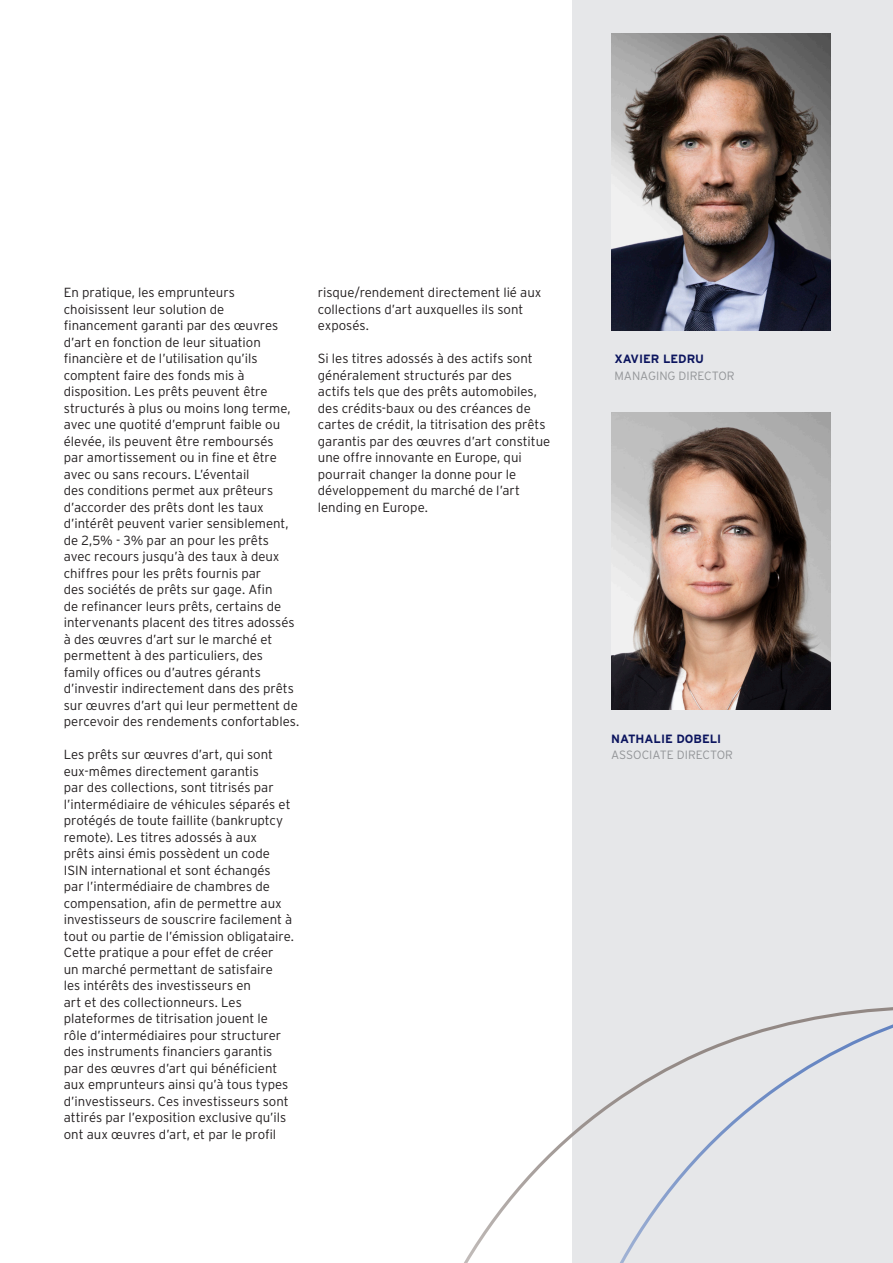
<style>
.page{position:relative;width:893px;height:1263px;background:#fff}
.page>*{position:absolute;margin:0;border:0;box-sizing:border-box;transform-origin:0 0}
.texte_courant_FR{font:300 13.2px/16.5px "Interstate";color:#231f20}
.t1{font:300 12px "Interstate";color:#939598}
.t2{font:700 12px "Interstate";color:#0b145e}
</style>
<div class="page">
<div style="left:572px;top:0;width:321px;height:1263px;background:#e6e7e9"></div>
<svg style="left:464px;top:1007px;width:429px;height:256px"></svg>
<svg style="left:612px;top:1018px;width:281px;height:245px"></svg>
<img style="left:611px;top:33px;width:219px;height:297px">
<img style="left:611px;top:412px;width:219px;height:298px">
<p class="texte_courant_FR" style="left:64px;top:284px;width:237px">En pratique, les emprunteurs choisissent leur solution de financement garanti par des œuvres d’art en fonction de leur situation financière et de l’utilisation qu’ils comptent faire des fonds mis à disposition. Les prêts peuvent être structurés à plus ou moins long terme, avec une quotité d’emprunt faible ou élevée, ils peuvent être remboursés<br>par amortissement ou in fine et être avec ou sans recours. L’éventail<br>des conditions permet aux prêteurs d’accorder des prêts dont les taux d’intérêt peuvent varier sensiblement, de 2,5% - 3% par an pour les prêts avec recours jusqu’à des taux à deux chiffres pour les prêts fournis par<br>des sociétés de prêts sur gage. Afin<br>de refinancer leurs prêts, certains de intervenants placent des titres adossés à des œuvres d’art sur le marché et permettent à des particuliers, des family offices ou d’autres gérants d’investir indirectement dans des prêts sur œuvres d’art qui leur permettent de percevoir des rendements confortables.</p>
<p class="texte_courant_FR" style="left:64px;top:746px;width:232px">Les prêts sur œuvres d’art, qui sont eux-mêmes directement garantis<br>par des collections, sont titrisés par l’intermédiaire de véhicules séparés et protégés de toute faillite (bankruptcy remote). Les titres adossés à aux<br>prêts ainsi émis possèdent un code ISIN international et sont échangés par l’intermédiaire de chambres de compensation, afin de permettre aux investisseurs de souscrire facilement à tout ou partie de l’émission obligataire.<br>Cette pratique a pour effet de créer<br>un marché permettant de satisfaire<br>les intérêts des investisseurs en<br>art et des collectionneurs. Les plateformes de titrisation jouent le rôle d’intermédiaires pour structurer des instruments financiers garantis par des œuvres d’art qui bénéficient aux emprunteurs ainsi qu’à tous types d’investisseurs. Ces investisseurs sont attirés par l’exposition exclusive qu’ils ont aux œuvres d’art, et par le profil</p>
<p class="texte_courant_FR" style="left:318px;top:284px;width:225px">risque/rendement directement lié aux collections d’art auxquelles ils sont exposés.</p>
<p class="texte_courant_FR" style="left:318px;top:350px;width:234px">Si les titres adossés à des actifs sont généralement structurés par des<br>actifs tels que des prêts automobiles, des crédits-baux ou des créances de cartes de crédit, la titrisation des prêts garantis par des œuvres d’art constitue une offre innovante en Europe, qui pourrait changer la donne pour le développement du marché de l’art lending en Europe.</p>
<p class="t2" style="left:614px;top:351px;width:91px">XAVIER LEDRU</p>
<p class="t1" style="left:614px;top:368px;width:122px">MANAGING DIRECTOR</p>
<p class="t2" style="left:611px;top:731px;width:112px">NATHALIE DOBELI</p>
<p class="t1" style="left:611px;top:747px;width:123px">ASSOCIATE DIRECTOR</p>
</div>
